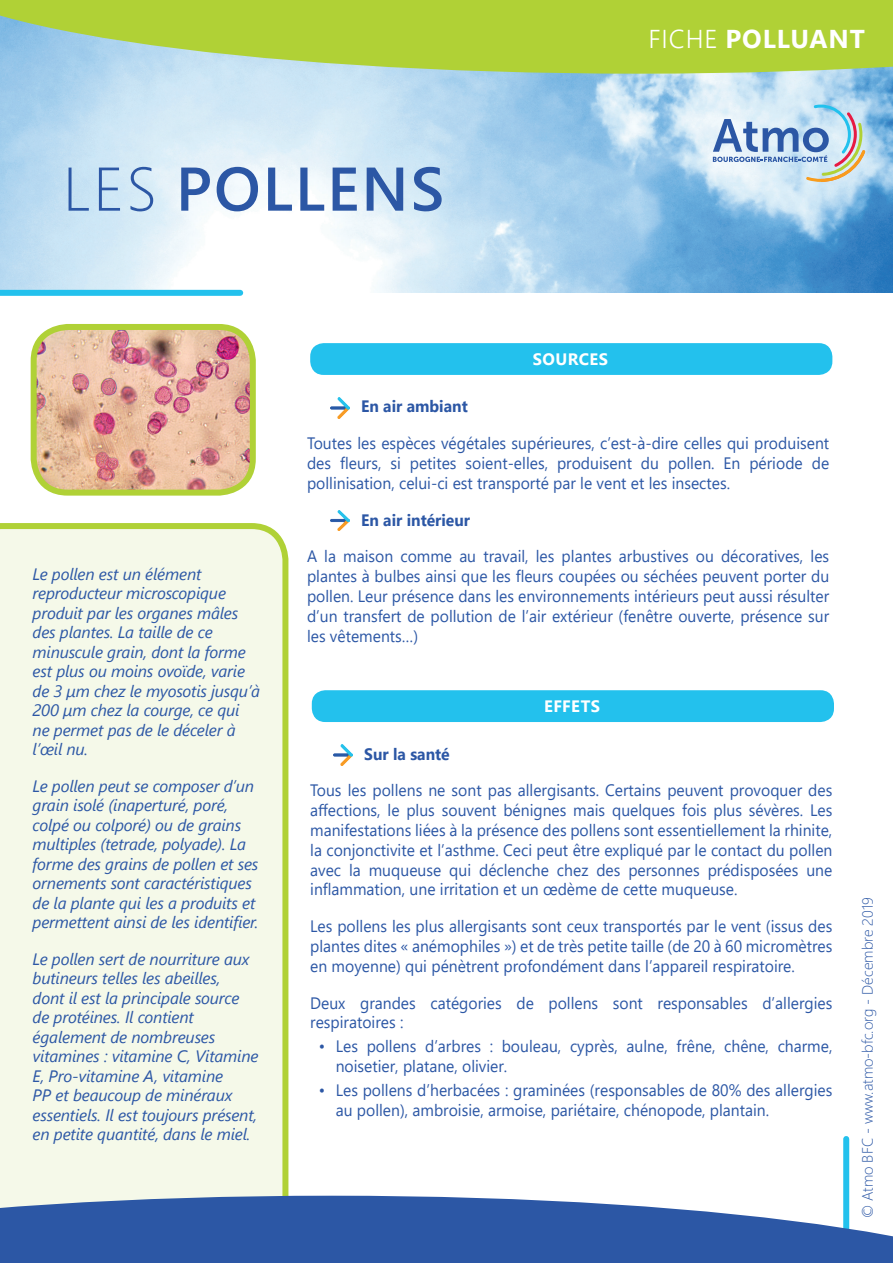
<style>
.page{position:relative;width:893px;height:1263px;background:#fff}
.page>*{position:absolute;margin:0;border:0;box-sizing:border-box;transform-origin:0 0}
.t1{font:600 61.5px "Segoe UI";letter-spacing:.035em;color:#2c57a5}
.t2{font:700 25.8px "Segoe UI";letter-spacing:.035em;color:#fff}
.t3{font:16.5px/19.8px "Segoe UI";color:#2c57a5;text-align:justify;scale:.95 1}
.t4{font:italic 16.5px/19.5px "Segoe UI";letter-spacing:-.01em;color:#2c57a5}
.t5{font:700 16.5px "Segoe UI";color:#2c57a5;scale:.95 1}
.t6{font:700 16.5px "Segoe UI";letter-spacing:.025em;color:#fff}
.t7{font:300 15px "Segoe UI";color:#2c57a5}
.s1{font-weight:300}
</style>
<div class="page">
<div style="left:0;top:523px;width:288px;height:673px;background:#f5f9e9"></div>
<img style="left:34px;top:331px;width:215px;height:158px">
<div style="left:31px;top:324px;width:225px;height:172px;border:6px solid #b0d136;border-radius:34px"></div>
<img style="left:0;top:74px;width:893px;height:219px">
<div style="left:843px;top:1139px;width:6px;height:124px;background:#23c1ed"></div>
<svg style="left:0;top:0;width:893px;height:74px;background:#afd156"></svg>
<svg style="left:0;top:1196px;width:893px;height:67px;background:#476db0"></svg>
<div style="left:0;top:290px;width:240px;height:6px;background:#23c1ed"></div>
<svg style="left:713px;top:105px;width:152px;height:77px;background:#bacedf"></svg>
<img style="left:330px;top:398px;width:19px;height:20px">
<img style="left:330px;top:510px;width:19px;height:21px">
<img style="left:333px;top:745px;width:19px;height:20px">
<div style="left:310px;top:343px;width:522px;height:32px;background:#23c1ed;border-radius:14px"></div>
<div style="left:312px;top:690px;width:522px;height:32px;background:#23c1ed;border-radius:14px"></div>
<h1 class="t1" style="left:63px;top:131px;width:383px"><span class="s1">LES</span> POLLENS</h1>
<h2 class="t2" style="left:648px;top:15px;width:218px"><span class="s1">FICHE</span> POLLUANT</h2>
<p class="t6" style="left:533px;top:344px;width:77px">SOURCES</p>
<p class="t4" style="left:33px;top:561px;width:229px">Le pollen est un élément reproducteur microscopique produit par les organes mâles des plantes. La taille de ce minuscule grain, dont la forme est plus ou moins ovoïde, varie de 3 µm chez le myosotis jusqu’à<br>200 µm chez la courge, ce qui ne permet pas de le déceler à l’œil nu.</p>
<p class="t4" style="left:33px;top:773px;width:227px">Le pollen peut se composer d’un grain isolé (inaperturé, poré, colpé ou colporé) ou de grains multiples (tetrade, polyade). La forme des grains de pollen et ses ornements sont caractéristiques de la plante qui les a produits et permettent ainsi de les identifier.</p>
<p class="t4" style="left:33px;top:946px;width:227px">Le pollen sert de nourriture aux butineurs telles les abeilles,<br>dont il est la principale source de protéines. Il contient également de nombreuses vitamines : vitamine C, Vitamine<br>E, Pro-vitamine A, vitamine<br>PP et beaucoup de minéraux essentiels. Il est toujours présent, en petite quantité, dans le miel.</p>
<p class="t5" style="left:361px;top:391px;width:114px">En air ambiant</p>
<p class="t3" style="left:307px;top:432px;width:551px">Toutes les espèces végétales supérieures, c’est-à-dire celles qui produisent des fleurs, si petites soient-elles, produisent du pollen. En période de pollinisation, celui-ci est transporté par le vent et les insectes.</p>
<p class="t5" style="left:361px;top:504px;width:116px">En air intérieur</p>
<p class="t3" style="left:307px;top:545px;width:551px">A la maison comme au travail, les plantes arbustives ou décoratives, les plantes à bulbes ainsi que les fleurs coupées ou séchées peuvent porter du pollen. Leur présence dans les environnements intérieurs peut aussi résulter d’un transfert de pollution de l’air extérieur (fenêtre ouverte, présence sur les vêtements…)</p>
<p class="t6" style="left:544px;top:691px;width:57px">EFFETS</p>
<p class="t5" style="left:364px;top:738px;width:92px">Sur la santé</p>
<p class="t3" style="left:310px;top:779px;width:551px">Tous les pollens ne sont pas allergisants. Certains peuvent provoquer des affections, le plus souvent bénignes mais quelques fois plus sévères. Les manifestations liées à la présence des pollens sont essentiellement la rhinite, la conjonctivite et l’asthme. Ceci peut être expliqué par le contact du pollen avec la muqueuse qui déclenche chez des personnes prédisposées une inflammation, une irritation et un œdème de cette muqueuse.</p>
<p class="t3" style="left:310px;top:915px;width:551px">Les pollens les plus allergisants sont ceux transportés par le vent (issus des plantes dites « anémophiles ») et de très petite taille (de 20 à 60 micromètres en moyenne) qui pénètrent profondément dans l’appareil respiratoire.</p>
<p class="t3" style="left:310px;top:991px;width:551px">Deux grandes catégories de pollens sont responsables d’allergies respiratoires :</p>
<p class="t3" style="left:336px;top:1035px;width:524px;text-indent:-17px">• Les pollens d’arbres : bouleau, cyprès, aulne, frêne, chêne, charme, noisetier, platane, olivier.</p>
<p class="t3" style="left:336px;top:1079px;width:524px;text-indent:-17px">• Les pollens d’herbacées : graminées (responsables de 80% des allergies au pollen), ambroisie, armoise, pariétaire, chénopode, plantain.</p>
<p class="t7" style="left:853px;top:1218px;width:323px;rotate:-90deg">© Atmo BFC - www.atmo-bfc.org - Décembre 2019</p>
</div>
